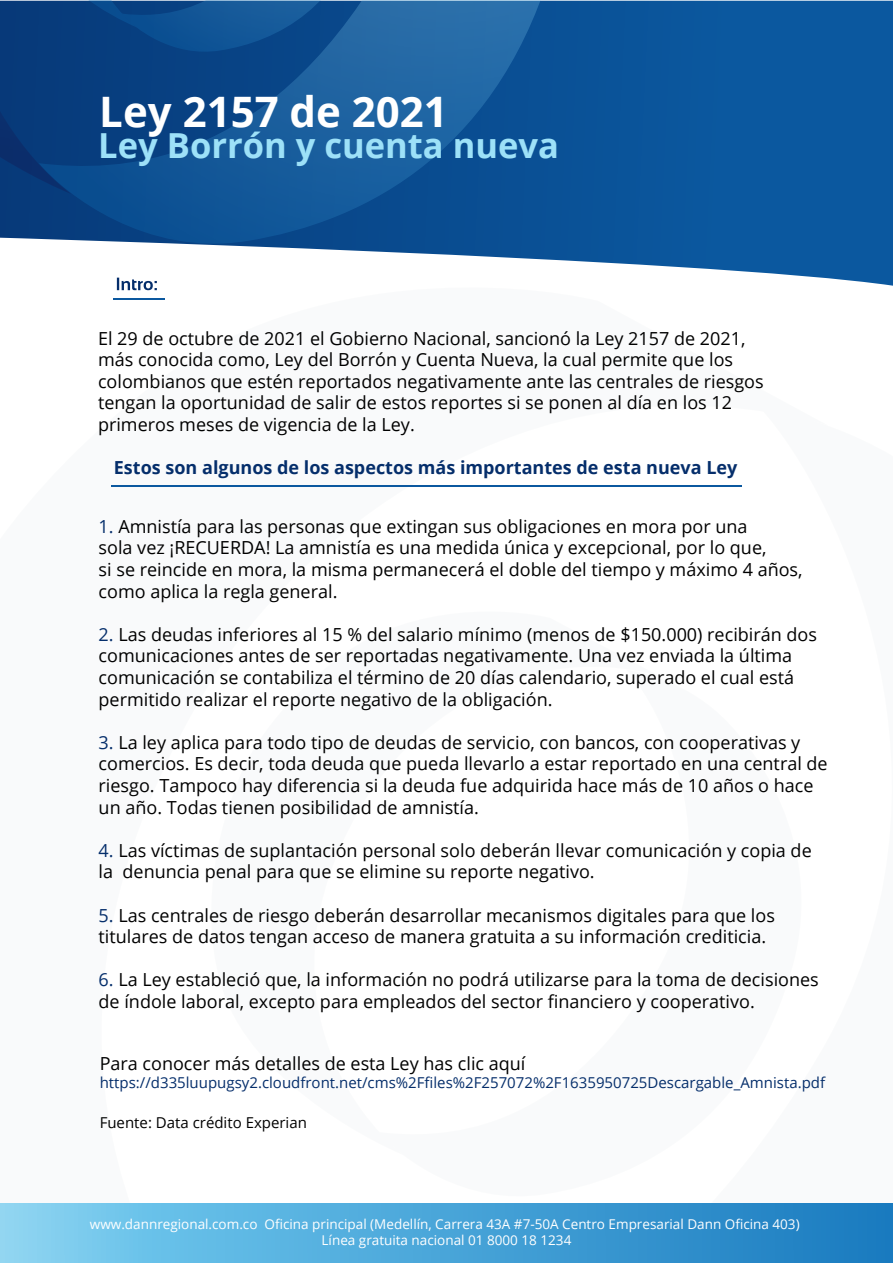
<style>
.page{position:relative;width:893px;height:1263px;background:#fff}
.page>*{position:absolute;margin:0;border:0;box-sizing:border-box;transform-origin:0 0}
.t1{font:700 42px "Open Sans";color:#fff}
.t2{font:700 34.5px "Open Sans";color:#9de1f8}
.t3{font:18px/21.6px "Open Sans";color:#000}
.t4{font:700 18px "Open Sans";color:#052e6b}
.t5{font:15px "Open Sans";color:#052e6b}
.t6{font:15px "Open Sans";color:#000}
.t7{font:13.5px/16.2px "Open Sans";color:#fff;text-align:center}
.s1{color:#052e6b}
</style>
<div class="page">
<svg style="left:0;top:1px;width:892px;height:285px"></svg>
<div style="left:0;top:1204px;width:892px;height:59px;background:linear-gradient(to right,#81d2f2,#1579bf)"></div>
<img style="left:384px;top:1203px;width:123px;height:1px">
<svg style="left:39px;top:0;width:558px;height:257px;background:#22619e"></svg>
<svg style="left:0;top:0;width:388px;height:194px;background:#0f4b8b"></svg>
<svg style="left:13px;top:0;width:374px;height:58px;background:#114d8d"></svg>
<svg style="left:117px;top:278px;width:40px;height:12px"></svg>
<hr style="left:111px;top:486px;width:630px;height:1px;background:#0b589f">
<hr style="left:113px;top:298px;width:52px;height:2px;background:#0b589f">
<img style="left:551px;top:1px;width:339px;height:285px">
<h1 class="t1" style="left:99px;top:82px;width:350px">Ley 2157 de 2021</h1>
<h2 class="t2" style="left:98px;top:121px;width:462px">Ley Borrón y cuenta nueva</h2>
<p class="t3" style="left:98px;top:327px;width:667px">El 29 de octubre de 2021 el Gobierno Nacional, sancionó la Ley 2157 de 2021, más conocida como, Ley del Borrón y Cuenta Nueva, la cual permite que los colombianos que estén reportados negativamente ante las centrales de riesgos tengan la oportunidad de salir de estos reportes si se ponen al día en los 12 primeros meses de vigencia de la Ley.</p>
<p class="t4" style="left:114px;top:455px;width:625px">Estos son algunos de los aspectos más importantes de esta nueva Ley</p>
<p class="t3" style="left:99px;top:515px;width:705px"><span class="s1">1.</span> Amnistía para las personas que extingan sus obligaciones en mora por una<br>sola vez ¡RECUERDA! La amnistía es una medida única y excepcional, por lo que,<br>si se reincide en mora, la misma permanecerá el doble del tiempo y máximo 4 años, como aplica la regla general.</p>
<p class="t3" style="left:99px;top:623px;width:720px"><span class="s1">2.</span> Las deudas inferiores al 15 % del salario mínimo (menos de $150.000) recibirán dos comunicaciones antes de ser reportadas negativamente. Una vez enviada la última comunicación se contabiliza el término de 20 días calendario, superado el cual está permitido realizar el reporte negativo de la obligación.</p>
<p class="t3" style="left:99px;top:731px;width:730px"><span class="s1">3.</span> La ley aplica para todo tipo de deudas de servicio, con bancos, con cooperativas y comercios. Es decir, toda deuda que pueda llevarlo a estar reportado en una central de riesgo. Tampoco hay diferencia si la deuda fue adquirida hace más de 10 años o hace un año. Todas tienen posibilidad de amnistía.</p>
<p class="t3" style="left:99px;top:839px;width:714px"><span class="s1">4.</span> Las víctimas de suplantación personal solo deberán llevar comunicación y copia de la denuncia penal para que se elimine su reporte negativo.</p>
<p class="t3" style="left:99px;top:904px;width:678px"><span class="s1">5.</span> Las centrales de riesgo deberán desarrollar mecanismos digitales para que los titulares de datos tengan acceso de manera gratuita a su información crediticia.</p>
<p class="t3" style="left:99px;top:969px;width:721px"><span class="s1">6.</span> La Ley estableció que, la información no podrá utilizarse para la toma de decisiones de índole laboral, excepto para empleados del sector financiero y cooperativo.</p>
<p class="t3" style="left:100px;top:1053px;width:427px">Para conocer más detalles de esta Ley has clic aquí</p>
<p class="t5" style="left:100px;top:1073px;width:727px">https://d335luupugsy2.cloudfront.net/cms%2Ffiles%2F257072%2F1635950725Descargable_Amnista.pdf</p>
<p class="t6" style="left:100px;top:1112px;width:209px">Fuente: Data crédito Experian</p>
<p class="t7" style="left:90px;top:1216px;width:711px">www.dannregional.com.co Oficina principal (Medellín, Carrera 43A #7-50A Centro Empresarial Dann Oficina 403)<br>Línea gratuita nacional 01 8000 18 1234</p>
</div>
